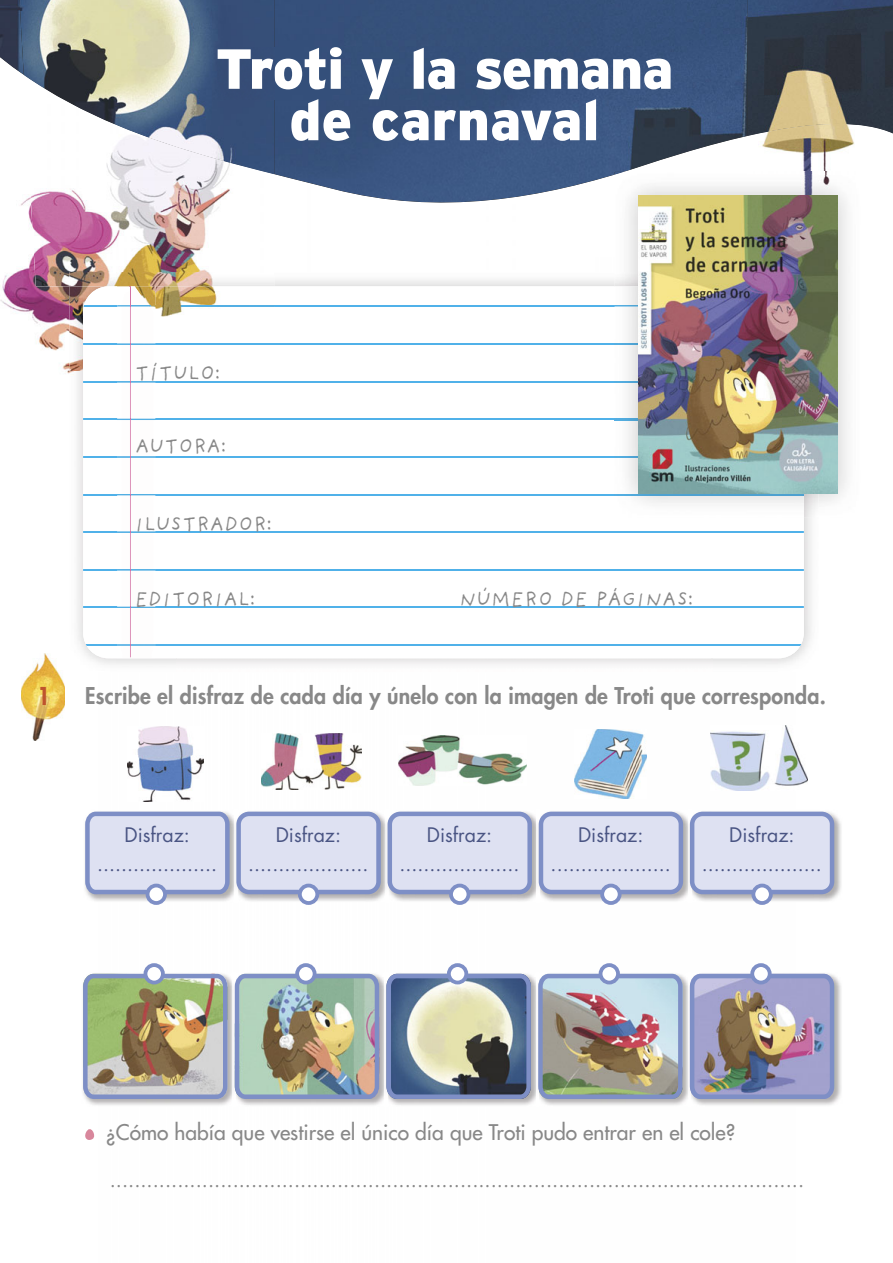
<style>
.page{position:relative;width:893px;height:1263px;background:#fff}
.page>*{position:absolute;margin:0;border:0;box-sizing:border-box;transform-origin:0 0}
.t1{font:900 56.4px/51.4px "Interstate";letter-spacing:-.02em;color:#fff;text-align:center}
.t2{font:800 24px "Futura Std";color:#be532d;scale:.95 1}
.t3{font:800 22.5px "Futura Std";letter-spacing:.01em;color:#888;scale:.95 1}
.t4{font:21px "Futura Std";color:#888;scale:.95 1}
.t5{font:500 21px "Futura Std";color:#888}
.t6{font:21px "Providence Sans Pro";letter-spacing:.01em;color:#888}
.t7{font:19.5px/28.5px "Futura Std";color:#495483;text-align:center}
</style>
<div class="page">
<img style="left:0;top:269px;width:69px;height:385px">
<img style="left:21px;top:654px;width:44px;height:87px">
<img style="left:0;top:0;width:19px;height:72px">
<img style="left:274px;top:0;width:474px;height:202px">
<div style="left:274px;top:47px;width:399px;height:52px;background:#35507a"></div>
<img style="left:69px;top:280px;width:546px;height:92px">
<div style="left:83px;top:286px;width:721px;height:372px;background:#fff;border-radius:26px"></div>
<hr style="left:83px;top:305px;width:721px;height:1px;background:#50b1e9">
<hr style="left:83px;top:344px;width:721px;height:1px;background:#50b1e9">
<hr style="left:83px;top:381px;width:721px;height:1px;background:#50b1e9">
<hr style="left:83px;top:419px;width:721px;height:1px;background:#50b1e9">
<hr style="left:83px;top:456px;width:721px;height:2px;background:#50b1e9">
<hr style="left:83px;top:494px;width:721px;height:1px;background:#50b1e9">
<hr style="left:83px;top:532px;width:721px;height:1px;background:#50b1e9">
<hr style="left:83px;top:569px;width:721px;height:1px;background:#50b1e9">
<hr style="left:83px;top:607px;width:721px;height:1px;background:#50b1e9">
<hr style="left:83px;top:644px;width:721px;height:2px;background:#50b1e9">
<img style="left:117px;top:343px;width:38px;height:315px">
<img style="left:117px;top:344px;width:38px;height:1px">
<img style="left:117px;top:381px;width:38px;height:1px">
<img style="left:117px;top:419px;width:38px;height:1px">
<img style="left:117px;top:456px;width:38px;height:2px">
<img style="left:117px;top:494px;width:38px;height:1px">
<img style="left:117px;top:532px;width:38px;height:1px">
<img style="left:117px;top:569px;width:38px;height:1px">
<img style="left:117px;top:607px;width:38px;height:1px">
<img style="left:117px;top:644px;width:38px;height:2px">
<hr style="left:130px;top:608px;width:1px;height:36px;background:#d271a4">
<hr style="left:130px;top:570px;width:1px;height:37px;background:#d271a4">
<hr style="left:130px;top:533px;width:1px;height:36px;background:#d271a4">
<hr style="left:130px;top:495px;width:1px;height:37px;background:#d271a4">
<hr style="left:130px;top:458px;width:1px;height:36px;background:#d271a4">
<hr style="left:130px;top:420px;width:1px;height:36px;background:#d271a4">
<hr style="left:130px;top:382px;width:1px;height:37px;background:#d271a4">
<hr style="left:130px;top:345px;width:1px;height:36px;background:#d271a4">
<hr style="left:130px;top:306px;width:1px;height:38px;background:#d271a4">
<svg style="left:130px;top:644px;width:1px;height:13px"></svg>
<img style="left:615px;top:172px;width:232px;height:331px">
<svg style="left:615px;top:172px;width:9px;height:3px"></svg>
<img style="left:615px;top:286px;width:189px;height:217px">
<img style="left:615px;top:305px;width:23px;height:1px">
<img style="left:615px;top:344px;width:23px;height:1px">
<img style="left:615px;top:381px;width:23px;height:1px">
<img style="left:615px;top:419px;width:23px;height:1px">
<img style="left:615px;top:456px;width:23px;height:2px">
<img style="left:615px;top:494px;width:189px;height:1px">
<img style="left:638px;top:195px;width:199px;height:298px">
<svg style="left:85px;top:1129px;width:10px;height:11px"></svg>
<img style="left:89px;top:816px;width:146px;height:86px">
<svg style="left:85px;top:811px;width:147px;height:85px;background:#ced3e9"></svg>
<div style="left:148px;top:885px;width:17px;height:18px;background:#fff;border-radius:50%"></div>
<div style="left:146px;top:884px;width:21px;height:21px;border:4px solid #7e8fc6;border-radius:50%"></div>
<img style="left:238px;top:811px;width:148px;height:91px">
<div style="left:239px;top:814px;width:140px;height:78px;background:#dee1f2;border-radius:11px"></div>
<div style="left:236px;top:812px;width:145px;height:82px;border:4px solid #7e8fc6;border-radius:11px"></div>
<div style="left:300px;top:885px;width:17px;height:18px;background:#fff;border-radius:50%"></div>
<div style="left:298px;top:884px;width:21px;height:21px;border:4px solid #7e8fc6;border-radius:50%"></div>
<img style="left:389px;top:811px;width:148px;height:91px">
<img style="left:386px;top:821px;width:3px;height:67px">
<div style="left:390px;top:814px;width:140px;height:78px;background:#dee1f2;border-radius:11px"></div>
<div style="left:388px;top:812px;width:144px;height:82px;border:4px solid #7e8fc6;border-radius:11px"></div>
<div style="left:451px;top:885px;width:17px;height:18px;background:#fff;border-radius:50%"></div>
<div style="left:449px;top:884px;width:21px;height:21px;border:4px solid #7e8fc6;border-radius:50%"></div>
<img style="left:540px;top:811px;width:148px;height:91px">
<img style="left:538px;top:822px;width:1px;height:62px">
<div style="left:541px;top:814px;width:140px;height:78px;background:#dee1f2;border-radius:11px"></div>
<div style="left:539px;top:812px;width:144px;height:82px;border:4px solid #7e8fc6;border-radius:11px"></div>
<div style="left:602px;top:885px;width:18px;height:18px;background:#fff;border-radius:50%"></div>
<div style="left:600px;top:884px;width:22px;height:21px;border:4px solid #7e8fc6;border-radius:50%"></div>
<img style="left:692px;top:811px;width:149px;height:91px">
<img style="left:688px;top:823px;width:2px;height:65px">
<div style="left:692px;top:814px;width:140px;height:78px;background:#dee1f2;border-radius:11px"></div>
<div style="left:690px;top:812px;width:144px;height:82px;border:4px solid #7e8fc6;border-radius:11px"></div>
<div style="left:753px;top:885px;width:18px;height:18px;background:#fff;border-radius:50%"></div>
<div style="left:751px;top:884px;width:22px;height:21px;border:4px solid #7e8fc6;border-radius:50%"></div>
<div style="left:144px;top:963px;width:21px;height:21px;border:4px solid #7e8fc6;border-radius:50%"></div>
<div style="left:295px;top:963px;width:21px;height:21px;border:4px solid #7e8fc6;border-radius:50%"></div>
<div style="left:447px;top:963px;width:21px;height:21px;border:4px solid #7e8fc6;border-radius:50%"></div>
<div style="left:599px;top:963px;width:21px;height:21px;border:4px solid #7e8fc6;border-radius:50%"></div>
<img style="left:694px;top:977px;width:147px;height:128px">
<img style="left:82px;top:971px;width:754px;height:130px">
<div style="left:752px;top:965px;width:18px;height:17px;background:#fff;border-radius:50%"></div>
<div style="left:750px;top:963px;width:22px;height:21px;border:4px solid #7e8fc6;border-radius:50%"></div>
<img style="left:127px;top:726px;width:77px;height:76px">
<img style="left:261px;top:734px;width:100px;height:56px">
<img style="left:398px;top:736px;width:129px;height:49px">
<img style="left:575px;top:729px;width:71px;height:69px">
<img style="left:710px;top:725px;width:98px;height:66px">
<img style="left:24px;top:174px;width:250px;height:112px">
<img style="left:19px;top:0;width:255px;height:174px">
<img style="left:218px;top:47px;width:56px;height:52px">
<img style="left:69px;top:272px;width:205px;height:14px">
<img style="left:155px;top:286px;width:119px;height:31px">
<img style="left:155px;top:305px;width:119px;height:1px">
<svg style="left:117px;top:286px;width:38px;height:29px"></svg>
<img style="left:762px;top:136px;width:93px;height:36px">
<img style="left:748px;top:0;width:145px;height:136px">
<img style="left:748px;top:172px;width:99px;height:2px">
<h1 class="t1" style="left:215px;top:44px;width:460px">Troti y la semana de carnaval</h1>
<p class="t6" style="left:135px;top:361px;width:87px">TÍTULO:</p>
<p class="t6" style="left:135px;top:434px;width:93px">AUTORA:</p>
<p class="t6" style="left:135px;top:511px;width:139px">ILUSTRADOR:</p>
<p class="t6" style="left:135px;top:586px;width:122px">EDITORIAL:</p>
<p class="t6" style="left:459px;top:586px;width:235px">NÚMERO DE PÁGINAS:</p>
<p class="t2" style="left:37px;top:684px;width:15px">1</p>
<p class="t3" style="left:85px;top:685px;width:781px">Escribe el disfraz de cada día y únelo con la imagen de Troti que corresponda.</p>
<p class="t7" style="left:97px;top:821px;width:122px">Disfraz: ....................</p>
<p class="t7" style="left:248px;top:821px;width:122px">Disfraz: ....................</p>
<p class="t7" style="left:399px;top:821px;width:122px">Disfraz: ....................</p>
<p class="t7" style="left:551px;top:821px;width:122px">Disfraz: ....................</p>
<p class="t7" style="left:702px;top:821px;width:122px">Disfraz: ....................</p>
<p class="t5" style="left:106px;top:1122px;width:631px">¿Cómo había que vestirse el único día que Troti pudo entrar en el cole?</p>
<p class="t4" style="left:110px;top:1167px;width:732px">.................................................................................................................</p>
</div>
